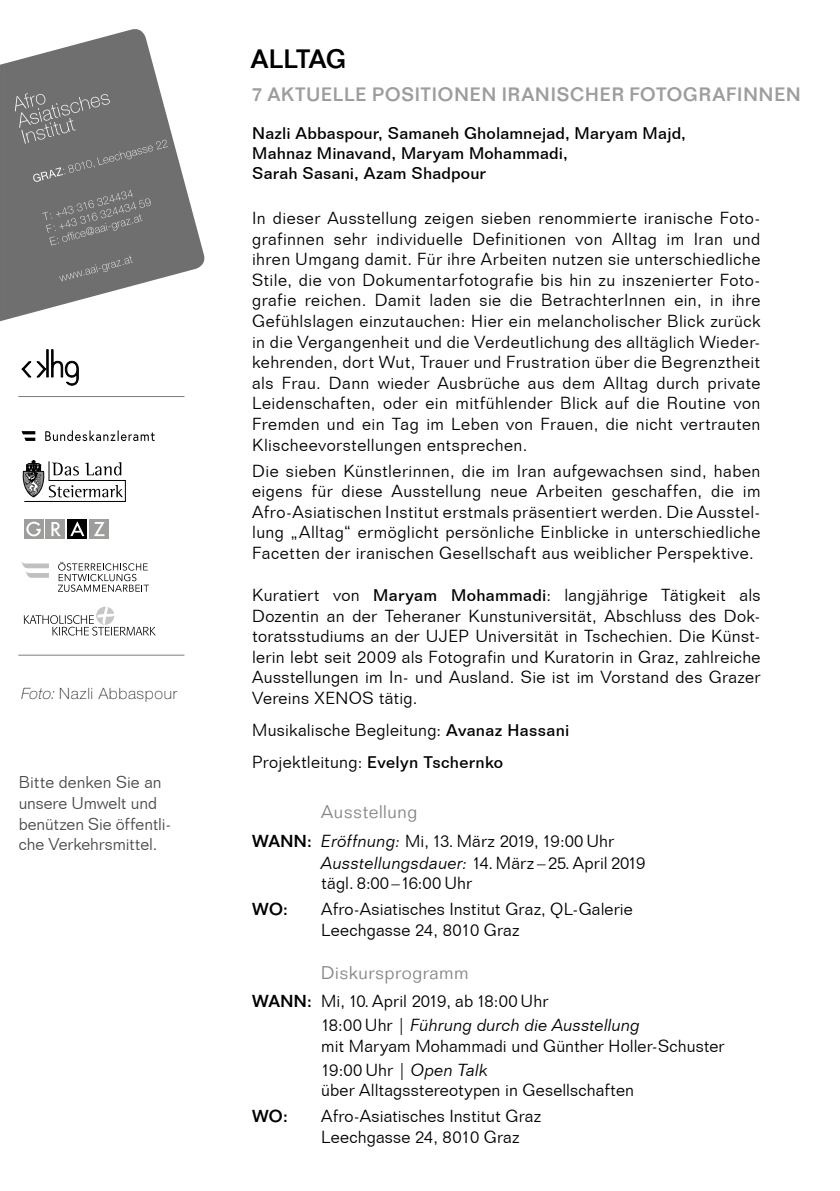
<style>
.page{position:relative;width:840px;height:1191px;background:#fff}
.page>*{position:absolute;margin:0;border:0;box-sizing:border-box;transform-origin:0 0}
.t1{font:500 26px "Folio Std";letter-spacing:-.015em;color:#000}
.t2{font:500 19px "Folio Std";letter-spacing:.05em;color:#9d9d9c}
.t3{font:300 18px "Folio Std";letter-spacing:.035em;color:#878787}
.t4{font:300 17px/20.6px "Folio BT";letter-spacing:.01em;color:#000}
.t5{font:500 17px "Folio Std";color:#000}
.t6{font:300 16.6px/20.8px "Folio BT";color:#4a4a49}
.t7{font:500 16.4px/20px "Folio BT";letter-spacing:.005em;color:#000}
.t8{font:100 15.6px "Helvetica Neue LT Std";letter-spacing:.045em;color:#000}
.s1{font-style:italic}
.s2{font-weight:500;font-size:16.4px}
.s3{font-family:"Folio Std";font-weight:500}
</style>
<div class="page">
<svg style="left:4px;top:29px;width:201px;height:291px;fill:#706f6f"></svg>
<svg style="left:42px;top:190px;width:109px;height:55px"></svg>
<svg style="left:59px;top:256px;width:74px;height:25px"></svg>
<svg style="left:15px;top:93px;width:153px;height:89px"></svg>
<svg style="left:0;top:64px;width:5px;height:258px"></svg>
<div style="left:24px;top:519px;width:19px;height:19px;background:#9d9d9c"></div>
<div style="left:45px;top:519px;width:20px;height:19px;background:#9d9d9c"></div>
<div style="left:67px;top:519px;width:20px;height:19px;background:#000"></div>
<div style="left:89px;top:519px;width:20px;height:19px;background:#9d9d9c"></div>
<svg style="left:26px;top:521px;width:15px;height:15px"></svg>
<svg style="left:51px;top:522px;width:10px;height:14px"></svg>
<svg style="left:94px;top:522px;width:11px;height:14px"></svg>
<svg style="left:70px;top:521px;width:14px;height:15px"></svg>
<svg style="left:23px;top:460px;width:103px;height:42px"></svg>
<svg style="left:58px;top:562px;width:91px;height:30px"></svg>
<svg style="left:21px;top:562px;width:28px;height:16px"></svg>
<svg style="left:24px;top:606px;width:132px;height:29px"></svg>
<svg style="left:45px;top:430px;width:110px;height:11px"></svg>
<svg style="left:22px;top:431px;width:13px;height:10px"></svg>
<svg style="left:21px;top:349px;width:58px;height:37px"></svg>
<hr style="left:18px;top:396px;width:166px;height:1px;background:#7c7b7b">
<hr style="left:18px;top:655px;width:166px;height:1px;background:#7c7b7b">
<p class="t8" style="left:22px;top:684px;width:157px"><span class="s1">Foto:</span> Nazli Abbaspour</p>
<p class="t6" style="left:19px;top:771px;width:154px">Bitte denken Sie an unsere Umwelt und benützen Sie öffentli&shy;che Verkehrsmittel.</p>
<h1 class="t1" style="left:251px;top:43px;width:96px">ALLTAG</h1>
<p class="t2" style="left:252px;top:83px;width:550px">7 AKTUELLE POSITIONEN IRANISCHER FOTOGRAFINNEN</p>
<p class="t7" style="left:252px;top:123px;width:435px">Nazli Abbaspour, Samaneh Gholamnejad, Maryam Majd,<br>Mahnaz Minavand, Maryam Mohammadi,<br>Sarah Sasani, Azam Shadpour</p>
<p class="t4" style="left:252px;top:207px;width:509px;text-align:justify">In dieser Ausstellung zeigen sieben renommierte iranische Foto&shy;grafinnen sehr individuelle Definitionen von Alltag im Iran und ihren Umgang damit. Für ihre Arbeiten nutzen sie unterschiedliche Stile, die von Dokumentarfotografie bis hin zu inszenierter Foto&shy;grafie reichen. Damit laden sie die BetrachterInnen ein, in ihre Gefühlslagen einzutauchen: Hier ein melancholischer Blick zurück in die Vergangenheit und die Verdeutlichung des alltäglich Wieder&shy;kehrenden, dort Wut, Trauer und Frustration über die Begrenztheit als Frau. Dann wieder Ausbrüche aus dem Alltag durch private Leidenschaften, oder ein mitfühlender Blick auf die Routine von Fremden und ein Tag im Leben von Frauen, die nicht vertrauten Klischeevorstellungen entsprechen.</p>
<p class="t4" style="left:252px;top:460px;width:509px;text-align:justify">Die sieben Künstlerinnen, die im Iran aufgewachsen sind, haben eigens für diese Ausstellung neue Arbeiten geschaffen, die im Afro-Asiatischen Institut erstmals präsentiert werden. Die Ausstel&shy;lung „Alltag“ ermöglicht persönliche Einblicke in unterschiedliche Facetten der iranischen Gesellschaft aus weiblicher Perspektive.</p>
<p class="t4" style="left:252px;top:584px;width:509px;text-align:justify">Kuratiert von <span class="s2">Maryam Mohammadi</span>: langjährige Tätigkeit als Dozentin an der Teheraner Kunstuniversität, Abschluss des Dok&shy;toratsstudiums an der UJEP Universität in Tschechien. Die Künst&shy;lerin lebt seit 2009 als Fotografin und Kuratorin in Graz, zahlreiche Ausstellungen im In- und Ausland. Sie ist im Vorstand des Grazer Vereins XENOS tätig.</p>
<p class="t4" style="left:252px;top:714px;width:318px;line-height:32px">Musikalische Begleitung: <span class="s2">Avanaz Hassani<br></span>Projektleitung: <span class="s2">Evelyn Tschernko</span></p>
<p class="t3" style="left:321px;top:801px;width:97px">Ausstellung</p>
<p class="t4" style="left:321px;top:830px;width:326px;line-height:21.4px;text-indent:-69px"><span class="s3">WANN :</span> <span class="s1">Eröffnung:</span> Mi, 13. März 2019, 19:00 Uhr<br><span class="s1">Ausstellungsdauer:</span> 14. März – 25. April 2019 tägl. 8:00 –16:00 Uhr</p>
<p class="t5" style="left:252px;top:899px;width:37px">WO:</p>
<p class="t4" style="left:321px;top:898px;width:313px">Afro-Asiatisches Institut Graz, QL-Galerie<br>Leechgasse 24, 8010 Graz</p>
<p class="t3" style="left:321px;top:961px;width:149px">Diskursprogramm</p>
<p class="t4" style="left:321px;top:989px;width:320px;line-height:24px;text-indent:-69px"><span class="s3">WANN:</span> Mi, 10. April 2019, ab 18:00 Uhr<br>18:00 Uhr | <span class="s1">Führung durch die Ausstellung</span></p>
<p class="t4" style="left:321px;top:1033px;width:404px;line-height:24px">mit Maryam Mohammadi und Günther Holler-Schuster<br>19:00 Uhr | <span class="s1">Open Talk</span></p>
<p class="t4" style="left:321px;top:1079px;width:314px">über Alltagsstereotypen in Gesellschaften</p>
<p class="t5" style="left:252px;top:1106px;width:37px">WO:</p>
<p class="t4" style="left:321px;top:1105px;width:221px">Afro-Asiatisches Institut Graz<br>Leechgasse 24, 8010 Graz</p>
</div>
